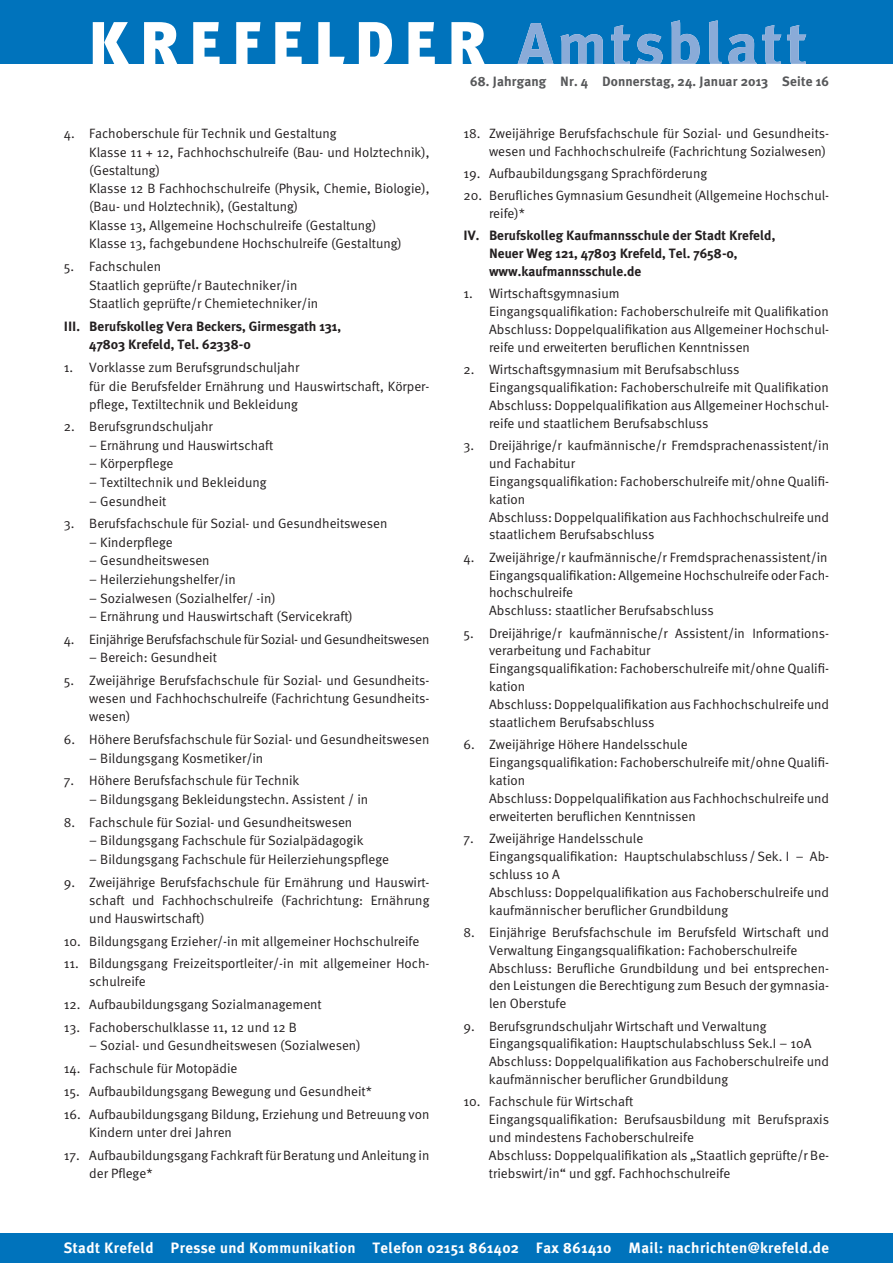
<style>
.page{position:relative;width:893px;height:1263px;background:#fff}
.page>*{position:absolute;margin:0;border:0;box-sizing:border-box;transform-origin:0 0}
.t1{font:700 15px "Meta Plus";letter-spacing:.025em;color:#fff}
.t2{font:13.5px/17.9px "Meta Normal";color:#231f20}
.t3{font:700 13.5px/17.9px "Meta Plus";color:#231f20}
.t4{font:13.5px "Meta Normal";letter-spacing:-.02em;color:#231f20}
.t5{font:700 13.5px "Meta Plus";letter-spacing:.01em;color:#57585a}
</style>
<div class="page">
<div style="left:0;top:0;width:893px;height:64px;background:#0073bc"></div>
<svg style="left:93px;top:22px;width:392px;height:42px"></svg>
<svg style="left:517px;top:20px;width:289px;height:44px"></svg>
<div style="left:0;top:1233px;width:893px;height:30px;background:#0073bc"></div>
<p class="t2" style="left:89px;top:125px;width:342px;line-height:18.3px;text-indent:-26px">4. Fachoberschule für Technik und Gestaltung<br>Klasse 11 + 12, Fachhochschulreife (Bau- und Holztechnik), (Gestaltung)<br>Klasse 12 B Fachhochschulreife (Physik, Chemie, Biologie), (Bau- und Holztechnik), (Gestaltung)<br>Klasse 13, Allgemeine Hochschulreife (Gestaltung)<br>Klasse 13, fachgebundene Hochschulreife (Gestaltung)</p>
<p class="t2" style="left:89px;top:258px;width:230px;line-height:18.6px;text-indent:-26px">5. Fachschulen<br>Staatlich geprüfte/r Bautechniker/in<br>Staatlich geprüfte/r Chemietechniker/in</p>
<p class="t3" style="left:89px;top:318px;width:253px;text-indent:-26px">III. Berufskolleg Vera Beckers, Girmesgath 131,<br>47803 Krefeld, Tel. 62338-0</p>
<p class="t2" style="left:89px;top:359px;width:342px;line-height:18.3px;text-indent:-26px">1. Vorklasse zum Berufsgrundschuljahr<br>für die Berufsfelder Ernährung und Hauswirtschaft, Körper&shy;pflege, Textiltechnik und Bekleidung</p>
<p class="t2" style="left:64px;top:419px;width:151px">2. Berufsgrundschuljahr</p>
<p class="t2" style="left:89px;top:437px;width:186px">– Ernährung und Hauswirtschaft</p>
<p class="t2" style="left:89px;top:456px;width:86px">– Körperpflege</p>
<p class="t2" style="left:89px;top:474px;width:179px">– Textiltechnik und Bekleidung</p>
<p class="t2" style="left:89px;top:493px;width:79px">– Gesundheit</p>
<p class="t2" style="left:64px;top:516px;width:325px">3. Berufsfachschule für Sozial- und Gesundheitswesen</p>
<p class="t2" style="left:89px;top:534px;width:85px">– Kinderpflege</p>
<p class="t2" style="left:89px;top:553px;width:122px">– Gesundheitswesen</p>
<p class="t2" style="left:89px;top:571px;width:148px">– Heilerziehungshelfer/in</p>
<p class="t2" style="left:89px;top:590px;width:188px">– Sozialwesen (Sozialhelfer/ -in)</p>
<p class="t2" style="left:89px;top:608px;width:265px">– Ernährung und Hauswirtschaft (Servicekraft)</p>
<p class="t4" style="left:64px;top:634px;width:367px">4. Einjährige Berufsfachschule für Sozial- und Gesundheitswesen</p>
<p class="t2" style="left:89px;top:650px;width:129px">– Bereich: Gesundheit</p>
<p class="t2" style="left:89px;top:673px;width:342px;text-align:justify;text-indent:-26px">5. Zweijährige Berufsfachschule für Sozial- und Gesundheits&shy;wesen und Fachhochschulreife (Fachrichtung Gesundheits&shy;wesen)</p>
<p class="t2" style="left:64px;top:731px;width:367px">6. Höhere Berufsfachschule für Sozial- und Gesundheitswesen</p>
<p class="t2" style="left:89px;top:750px;width:175px">– Bildungsgang Kosmetiker/in</p>
<p class="t2" style="left:64px;top:773px;width:237px">7. Höhere Berufsfachschule für Technik</p>
<p class="t2" style="left:89px;top:791px;width:280px">– Bildungsgang Bekleidungstechn. Assistent / in</p>
<p class="t2" style="left:64px;top:814px;width:290px">8. Fachschule für Sozial- und Gesundheitswesen</p>
<p class="t2" style="left:89px;top:833px;width:276px">– Bildungsgang Fachschule für Sozialpädagogik</p>
<p class="t2" style="left:89px;top:851px;width:301px">– Bildungsgang Fachschule für Heilerziehungspflege</p>
<p class="t2" style="left:89px;top:874px;width:342px;text-align:justify;text-indent:-26px">9. Zweijährige Berufsfachschule für Ernährung und Hauswirt&shy;schaft und Fachhochschulreife (Fachrichtung: Ernährung und Hauswirtschaft)</p>
<p class="t2" style="left:64px;top:933px;width:357px">10. Bildungsgang Erzieher/-in mit allgemeiner Hochschulreife</p>
<p class="t2" style="left:89px;top:956px;width:342px;text-indent:-26px">11. Bildungsgang Freizeitsportleiter/-in mit allgemeiner Hoch&shy;schulreife</p>
<p class="t2" style="left:64px;top:996px;width:259px">12. Aufbaubildungsgang Sozialmanagement</p>
<p class="t2" style="left:64px;top:1019px;width:235px">13. Fachoberschulklasse 11, 12 und 12 B</p>
<p class="t2" style="left:89px;top:1038px;width:273px">– Sozial- und Gesundheitswesen (Sozialwesen)</p>
<p class="t2" style="left:64px;top:1061px;width:175px">14. Fachschule für Motopädie</p>
<p class="t2" style="left:64px;top:1083px;width:310px">15. Aufbaubildungsgang Bewegung und Gesundheit*</p>
<p class="t2" style="left:89px;top:1106px;width:342px;text-indent:-26px">16. Aufbaubildungsgang Bildung, Erziehung und Betreuung von<br>Kindern unter drei Jahren</p>
<p class="t2" style="left:89px;top:1147px;width:342px;text-indent:-26px">17. Aufbaubildungsgang Fachkraft für Beratung und Anleitung in der Pflege*</p>
<p class="t5" style="left:470px;top:76px;width:361px">68. Jahrgang Nr. 4 Donnerstag, 24. Januar 2013 Seite 16</p>
<p class="t2" style="left:463px;top:125px;width:367px;text-align:right">18. Zweijährige Berufsfachschule für Sozial- und Gesundheits&shy;wesen und Fachhochschulreife (Fachrichtung Sozialwesen)</p>
<p class="t2" style="left:463px;top:165px;width:245px">19. Aufbaubildungsgang Sprachförderung</p>
<p class="t2" style="left:489px;top:188px;width:342px;text-indent:-26px">20. Berufliches Gymnasium Gesundheit (Allgemeine Hochschul&shy;reife)*</p>
<p class="t3" style="left:489px;top:228px;width:288px;text-indent:-26px">IV. Berufskolleg Kaufmannsschule der Stadt Krefeld,<br>Neuer Weg 121, 47803 Krefeld, Tel. 7658-0, www.kaufmannsschule.de</p>
<p class="t2" style="left:489px;top:286px;width:342px;text-indent:-26px">1. Wirtschaftsgymnasium<br>Eingangsqualifikation: Fachoberschulreife mit Qualifikation Abschluss: Doppelqualifikation aus Allgemeiner Hochschul&shy;reife und erweiterten beruflichen Kenntnissen</p>
<p class="t2" style="left:489px;top:361px;width:342px;text-indent:-26px">2. Wirtschaftsgymnasium mit Berufsabschluss Eingangsqualifikation: Fachoberschulreife mit Qualifikation Abschluss: Doppelqualifikation aus Allgemeiner Hochschul&shy;reife und staatlichem Berufsabschluss</p>
<p class="t2" style="left:489px;top:437px;width:342px;text-indent:-26px">3. Dreijährige/r kaufmännische/r Fremdsprachenassistent/in und Fachabitur<br>Eingangsqualifikation: Fachoberschulreife mit/ohne Qualifi&shy;kation<br>Abschluss: Doppelqualifikation aus Fachhochschulreife und staatlichem Berufsabschluss</p>
<p class="t2" style="left:489px;top:549px;width:342px;text-indent:-26px">4. Zweijährige/r kaufmännische/r Fremdsprachenassistent/in Eingangsqualifikation: Allgemeine Hochschulreife oder Fach&shy;hochschulreife<br>Abschluss: staatlicher Berufsabschluss</p>
<p class="t2" style="left:489px;top:625px;width:342px;text-indent:-26px">5. Dreijährige/r kaufmännische/r Assistent/in Informations&shy;verarbeitung und Fachabitur<br>Eingangsqualifikation: Fachoberschulreife mit/ohne Qualifi&shy;kation<br>Abschluss: Doppelqualifikation aus Fachhochschulreife und staatlichem Berufsabschluss</p>
<p class="t2" style="left:489px;top:737px;width:342px;text-indent:-26px">6. Zweijährige Höhere Handelsschule<br>Eingangsqualifikation: Fachoberschulreife mit/ohne Qualifi&shy;kation<br>Abschluss: Doppelqualifikation aus Fachhochschulreife und erweiterten beruflichen Kenntnissen</p>
<p class="t2" style="left:489px;top:830px;width:342px;text-indent:-26px">7. Zweijährige Handelsschule<br>Eingangsqualifikation: Hauptschulabschluss / Sek. I – Ab&shy;schluss 10 A<br>Abschluss: Doppelqualifikation aus Fachoberschulreife und kaufmännischer beruflicher Grundbildung</p>
<p class="t2" style="left:489px;top:924px;width:342px;text-indent:-26px">8. Einjährige Berufsfachschule im Berufsfeld Wirtschaft und Verwaltung Eingangsqualifikation: Fachoberschulreife Abschluss: Berufliche Grundbildung und bei entsprechen&shy;den Leistungen die Berechtigung zum Besuch der gymnasia&shy;len Oberstufe</p>
<p class="t2" style="left:489px;top:1018px;width:342px;text-indent:-26px">9. Berufsgrundschuljahr Wirtschaft und Verwaltung Eingangsqualifikation: Hauptschulabschluss Sek.I – 10A Abschluss: Doppelqualifikation aus Fachoberschulreife und kaufmännischer beruflicher Grundbildung</p>
<p class="t2" style="left:489px;top:1094px;width:342px;text-indent:-26px">10. Fachschule für Wirtschaft<br>Eingangsqualifikation: Berufsausbildung mit Berufspraxis und mindestens Fachoberschulreife<br>Abschluss: Doppelqualifikation als „Staatlich geprüfte/r Be&shy;triebswirt/in“ und ggf. Fachhochschulreife</p>
<p class="t1" style="left:64px;top:1242px;width:767px">Stadt Krefeld Presse und Kommunikation Telefon 02151 861402 Fax 861410 Mail: nachrichten@krefeld.de</p>
</div>
